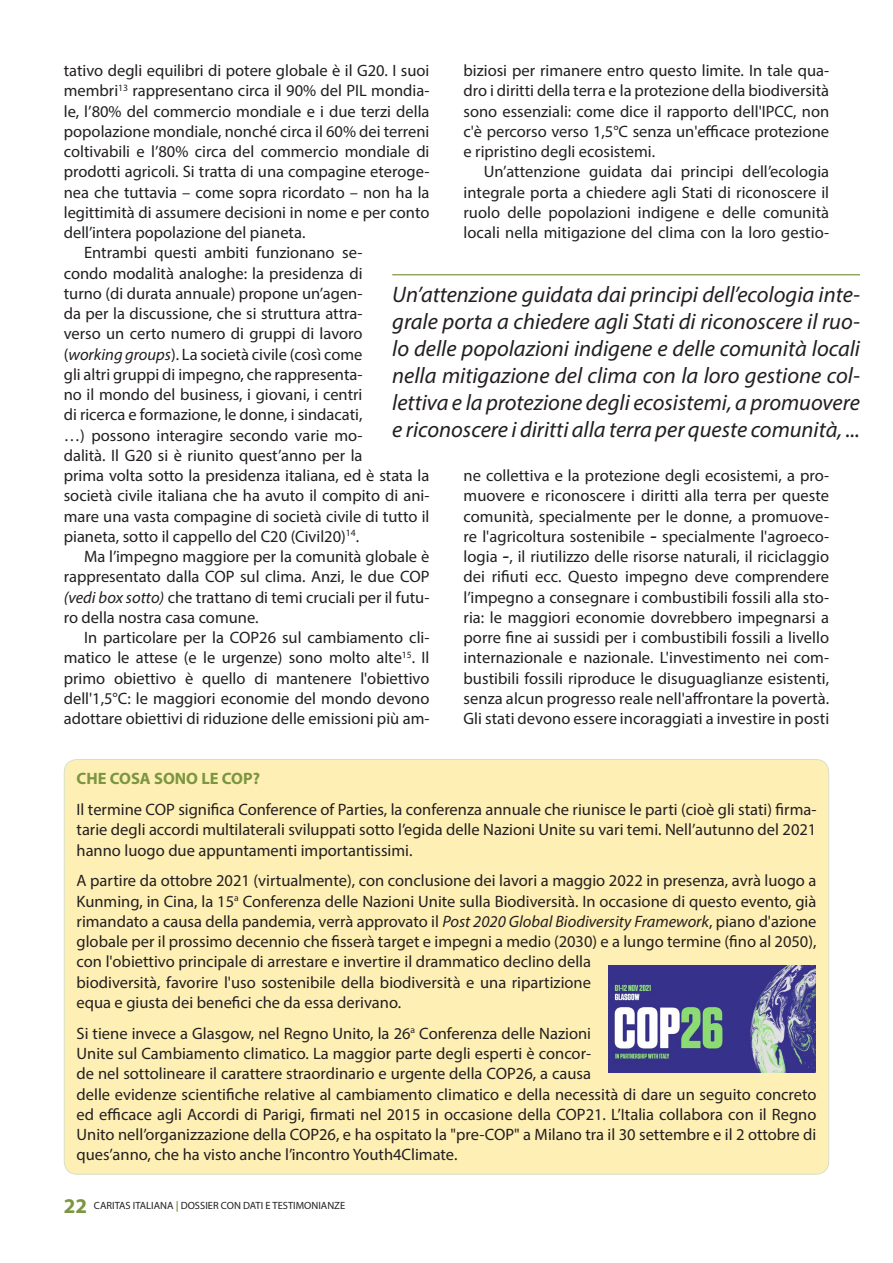
<style>
.page{position:relative;width:893px;height:1263px;background:#fff}
.page>*{position:absolute;margin:0;border:0;box-sizing:border-box;transform-origin:0 0}
.t1{font:italic 22.5px/27px "Myriad Pro";color:#231f20;text-align:justify}
.t2{font:16.5px/20.2px "Myriad Pro";color:#231f20;text-align:justify}
.t3{font:700 16.5px "Myriad Pro";color:#7b9540}
.t4{font:10.5px "Myriad Pro";color:#231f20}
.s1{font-style:italic}
.s2{font-family:"Cronos Pro";font-weight:700}
.s3{font-weight:700;font-size:21px;color:#7b9540}
.s4{font-weight:700;color:#7b9540}
</style>
<div class="page">
<div style="left:64px;top:759px;width:765px;height:415px;background:#feefb5;border-radius:13px"></div>
<img style="left:608px;top:965px;width:208px;height:107px">
<hr style="left:392px;top:274px;width:468px;height:1px;background:#7b9540">
<p class="t2" style="left:64px;top:60px;width:367px">tativo degli equilibri di potere globale è il G20. I suoi membri<sup>13</sup> rappresentano circa il 90% del PIL mondia&shy;le, l’80% del commercio mondiale e i due terzi della popolazione mondiale, nonché circa il 60% dei terreni coltivabili e l’80% circa del commercio mondiale di prodotti agricoli. Si tratta di una compagine eteroge&shy;nea che tuttavia – come sopra ricordato – non ha la legittimità di assumere decisioni in nome e per conto dell’intera popolazione del pianeta.</p>
<p class="t2" style="left:64px;top:242px;width:367px;text-align:left;text-indent:20px">Entrambi questi ambiti funzionano se-<br>condo modalità analoghe: la presidenza di<br>turno (di durata annuale) propone un’agen-<br>da per la discussione, che si struttura attra-<br>verso un certo numero di gruppi di lavoro<br>(<span class="s1">working groups</span>). La società civile (così come<br>gli altri gruppi di impegno, che rappresenta-<br>no il mondo del business, i giovani, i centri<br>di ricerca e formazione, le donne, i sindacati,<br>…) possono interagire secondo varie mo-<br>dalità. Il G20 si è riunito quest’anno per la<br>prima volta sotto la presidenza italiana, ed è stata la società civile italiana che ha avuto il compito di ani&shy;mare una vasta compagine di società civile di tutto il pianeta, sotto il cappello del C20 (Civil20)<sup>14</sup>.</p>
<p class="t2" style="left:64px;top:546px;width:367px;text-indent:20px">Ma l’impegno maggiore per la comunità globale è rappresentato dalla COP sul clima. Anzi, le due COP <span class="s1">(vedi box sotto)</span> che trattano di temi cruciali per il futu&shy;ro della nostra casa comune.</p>
<p class="t2" style="left:64px;top:627px;width:367px;text-indent:20px">In particolare per la COP26 sul cambiamento cli&shy;matico le attese (e le urgenze) sono molto alte<sup>15</sup>. Il primo obiettivo è quello di mantenere l'obiettivo dell'1,5°C: le maggiori economie del mondo devono adottare obiettivi di riduzione delle emissioni più am-</p>
<p class="t2" style="left:463px;top:60px;width:367px">biziosi per rimanere entro questo limite. In tale qua&shy;dro i diritti della terra e la protezione della biodiversità sono essenziali: come dice il rapporto dell'IPCC, non c'è percorso verso 1,5°C senza un'efficace protezione e ripristino degli ecosistemi.</p>
<p class="t2" style="left:463px;top:161px;width:367px;text-indent:20px">Un’attenzione guidata dai principi dell’ecologia integrale porta a chiedere agli Stati di riconoscere il ruolo delle popolazioni indigene e delle comunità locali nella mitigazione del clima con la loro gestio-</p>
<p class="t1" style="left:392px;top:281px;width:469px">Un’attenzione guidata dai principi dell’ecologia inte&shy;grale porta a chiedere agli Stati di riconoscere il ruo&shy;lo delle popolazioni indigene e delle comunità locali nella mitigazione del clima con la loro gestione col&shy;lettiva e la protezione degli ecosistemi, a promuovere e riconoscere i diritti alla terra per queste comunità, ...</p>
<p class="t2" style="left:463px;top:465px;width:367px">ne collettiva e la protezione degli ecosistemi, a pro&shy;muovere e riconoscere i diritti alla terra per queste comunità, specialmente per le donne, a promuove&shy;re l'agricoltura sostenibile <span class="s2">‒</span> specialmente l'agroeco&shy;logia <span class="s2">‒</span>, il riutilizzo delle risorse naturali, il riciclaggio dei rifiuti ecc. Questo impegno deve comprendere l’impegno a consegnare i combustibili fossili alla sto&shy;ria: le maggiori economie dovrebbero impegnarsi a porre fine ai sussidi per i combustibili fossili a livello internazionale e nazionale. L'investimento nei com&shy;bustibili fossili riproduce le disuguaglianze esistenti, senza alcun progresso reale nell'affrontare la povertà.<br>Gli stati devono essere incoraggiati a investire in posti</p>
<p class="t3" style="left:77px;top:768px;width:185px">CHE COSA SONO LE COP?</p>
<p class="t2" style="left:77px;top:799px;width:741px">Il termine COP significa Conference of Parties, la conferenza annuale che riunisce le parti (cioè gli stati) firma&shy;tarie degli accordi multilaterali sviluppati sotto l’egida delle Nazioni Unite su vari temi. Nell’autunno del 2021 hanno luogo due appuntamenti importantissimi.</p>
<p class="t2" style="left:77px;top:870px;width:741px;text-align:left">A partire da ottobre 2021 (virtualmente), con conclusione dei lavori a maggio 2022 in presenza, avrà luogo a Kunming, in Cina, la 15<sup>a</sup> Conferenza delle Nazioni Unite sulla Biodiversità. In occasione di questo evento, già rimandato a causa della pandemia, verrà approvato il <span class="s1">Post 2020 Global Biodiversity Framework</span>, piano d'azione globale per il prossimo decennio che fisserà target e impegni a medio (2030) e a lungo termine (fino al 2050), con l'obiettivo principale di arrestare e invertire il drammatico declino della<br>biodiversità, favorire l'uso sostenibile della biodiversità e una ripartizione<br>equa e giusta dei benefici che da essa derivano.</p>
<p class="t2" style="left:77px;top:1023px;width:741px;text-align:left">Si tiene invece a Glasgow, nel Regno Unito, la 26<sup>a</sup> Conferenza delle Nazioni<br>Unite sul Cambiamento climatico. La maggior parte degli esperti è concor-<br>de nel sottolineare il carattere straordinario e urgente della COP26, a causa<br>delle evidenze scientifiche relative al cambiamento climatico e della necessità di dare un seguito concreto ed efficace agli Accordi di Parigi, firmati nel 2015 in occasione della COP21. L’Italia collabora con il Regno Unito nell’organizzazione della COP26, e ha ospitato la "pre-COP" a Milano tra il 30 settembre e il 2 ottobre di ques’anno, che ha visto anche l’incontro Youth4Climate.</p>
<p class="t4" style="left:64px;top:1199px;width:283px"><span class="s3">22</span> CARITAS ITALIANA <span class="s4">|</span> DOSSIER CON DATI E TESTIMONIANZE</p>
</div>
